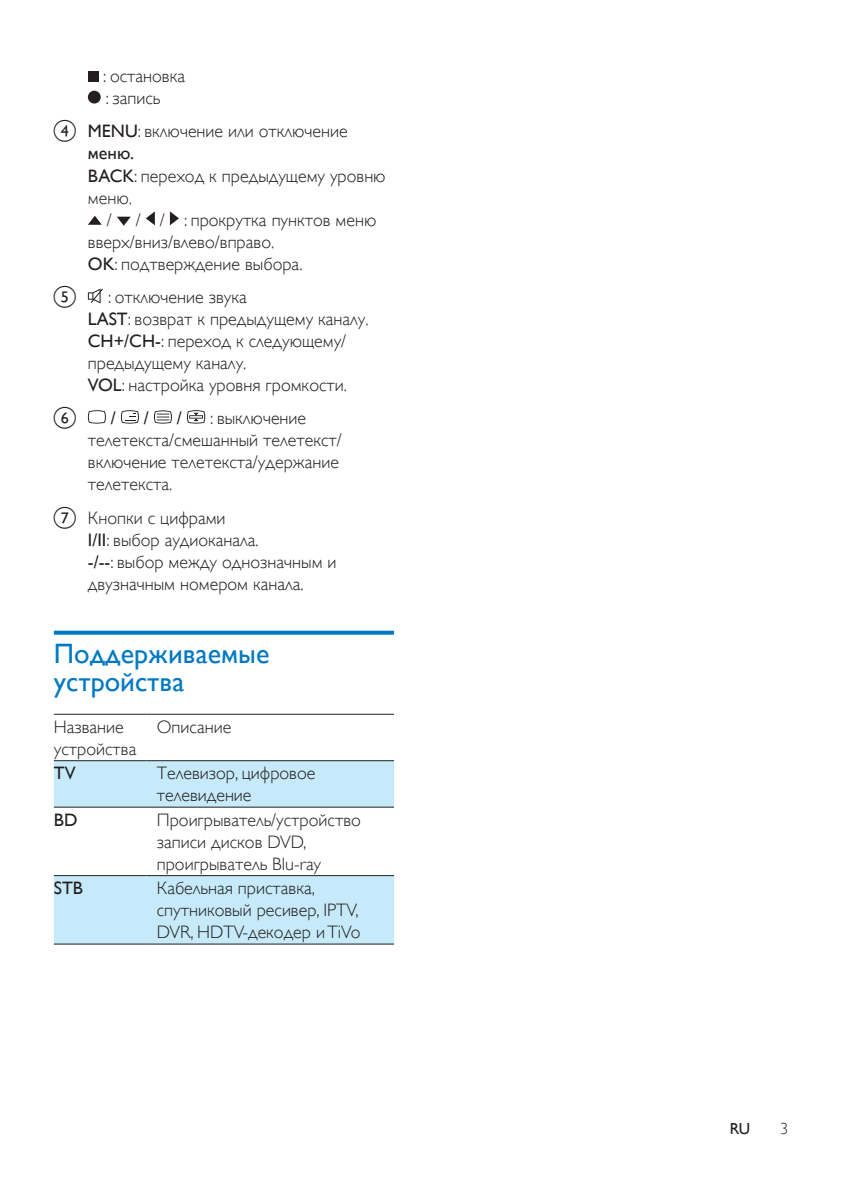
<style>
.page{position:relative;width:842px;height:1191px;background:#fff}
.page>*{position:absolute;margin:0;border:0;box-sizing:border-box;transform-origin:0 0}
.heading2{font:28px/28px "Gill Sans Alt One WGL";color:#0079c2}
.Body_Text{font:18px/22px "Gill Sans Alt One WGL Light";color:#231f20}
.List_Continue{font:18px/22px "Gill Sans Alt One WGL Light";color:#231f20}
.Body_Text-2{font:18px "Gill Sans Alt One WGL";color:#231f20}
.language_indication{font:16px "Gill Sans Alt One WGL";color:#231f20}
.t1{font:16px "Gill Sans Alt One WGL Light";color:#231f20}
.s1{font-family:"Gill Sans Alt One WGL"}
</style>
<div class="page">
<svg style="left:54px;top:630px;width:340px;height:4px"></svg>
<div style="left:88px;top:71px;width:10px;height:10px;background:#231f20"></div>
<div style="left:88px;top:91px;width:13px;height:12px;background:#231f20;border-radius:50%"></div>
<svg style="left:88px;top:216px;width:14px;height:9px"></svg>
<svg style="left:117px;top:217px;width:14px;height:9px"></svg>
<svg style="left:146px;top:211px;width:9px;height:14px"></svg>
<svg style="left:170px;top:211px;width:9px;height:14px"></svg>
<svg style="left:88px;top:288px;width:15px;height:15px"></svg>
<svg style="left:88px;top:410px;width:18px;height:14px"></svg>
<svg style="left:121px;top:410px;width:18px;height:14px"></svg>
<svg style="left:154px;top:410px;width:18px;height:14px"></svg>
<svg style="left:187px;top:410px;width:18px;height:14px"></svg>
<svg style="left:54px;top:761px;width:340px;height:182px;fill:#c6eafa"></svg>
<hr style="left:54px;top:713px;width:93px;height:1px;background:#231f20">
<hr style="left:147px;top:713px;width:247px;height:1px;background:#231f20">
<hr style="left:54px;top:760px;width:93px;height:1px;background:#231f20">
<hr style="left:147px;top:760px;width:247px;height:1px;background:#231f20">
<hr style="left:54px;top:806px;width:93px;height:1px;background:#231f20">
<hr style="left:147px;top:806px;width:247px;height:1px;background:#231f20">
<hr style="left:54px;top:875px;width:93px;height:1px;background:#231f20">
<hr style="left:147px;top:875px;width:247px;height:1px;background:#231f20">
<hr style="left:54px;top:943px;width:93px;height:1px;background:#231f20">
<hr style="left:147px;top:943px;width:247px;height:1px;background:#231f20">
<p class="List_Continue" style="left:103px;top:65px;width:83px">: остановка</p>
<p class="List_Continue" style="left:106px;top:87px;width:56px">: запись</p>
<p class="Body_Text" style="left:88px;top:120px;width:261px"><span class="s1">MENU</span>: включение или отключение <span class="s1">меню.</span></p>
<p class="List_Continue" style="left:88px;top:164px;width:299px"><span class="s1">BACK</span>: переход к предыдущему уровню меню.</p>
<p class="List_Continue" style="left:107px;top:208px;width:7px">/</p>
<p class="List_Continue" style="left:88px;top:208px;width:290px;text-indent:48px">/ / : прокрутка пунктов меню вверх/вниз/влево/вправо.</p>
<p class="List_Continue" style="left:88px;top:252px;width:216px"><span class="s1">OK</span>: подтверждение выбора.</p>
<p class="Body_Text" style="left:108px;top:286px;width:140px">: отключение звука</p>
<p class="List_Continue" style="left:88px;top:308px;width:282px"><span class="s1">LAST</span>: возврат к предыдущему каналу.</p>
<p class="List_Continue" style="left:88px;top:330px;width:260px"><span class="s1">CH+/CH-</span>: переход к следующему/ предыдущему каналу.</p>
<p class="List_Continue" style="left:88px;top:374px;width:261px"><span class="s1">VOL</span>: настройка уровня громкости.</p>
<p class="Body_Text-2" style="left:111px;top:406px;width:7px">/</p>
<p class="Body_Text-2" style="left:144px;top:406px;width:7px">/</p>
<p class="Body_Text-2" style="left:177px;top:406px;width:7px">/</p>
<p class="Body_Text" style="left:88px;top:407px;width:256px;text-indent:122px">: выключение телетекста/смешанный телетекст/ включение телетекста/удержание телетекста.</p>
<p class="Body_Text" style="left:88px;top:507px;width:139px">Кнопки с цифрами</p>
<p class="List_Continue" style="left:88px;top:529px;width:172px"><span class="s1">I/II</span>: выбор аудиоканала.</p>
<p class="List_Continue" style="left:88px;top:551px;width:250px"><span class="s1">-/--</span>: выбор между однозначным и двузначным номером канала.</p>
<p class="heading2" style="left:54px;top:639px;width:217px">Поддерживаемые устройства</p>
<p class="Body_Text" style="left:54px;top:715px;width:84px">Название устройства</p>
<p class="Body_Text" style="left:157px;top:715px;width:76px">Описание</p>
<p class="Body_Text-2" style="left:54px;top:760px;width:23px">TV</p>
<p class="Body_Text" style="left:157px;top:762px;width:160px">Телевизор, цифровое телевидение</p>
<p class="Body_Text-2" style="left:54px;top:807px;width:25px">BD</p>
<p class="Body_Text" style="left:157px;top:808px;width:206px">Проигрыватель/устройство записи дисков DVD, проигрыватель Blu-ray</p>
<p class="Body_Text-2" style="left:54px;top:875px;width:31px">STB</p>
<p class="Body_Text" style="left:157px;top:877px;width:205px">Кабельная приставка, спутниковый ресивер, IPTV,<br>DVR, HDTV-декодер и TiVo</p>
<p class="language_indication" style="left:730px;top:1118px;width:22px">RU</p>
<p class="t1" style="left:780px;top:1118px;width:9px">3</p>
</div>
